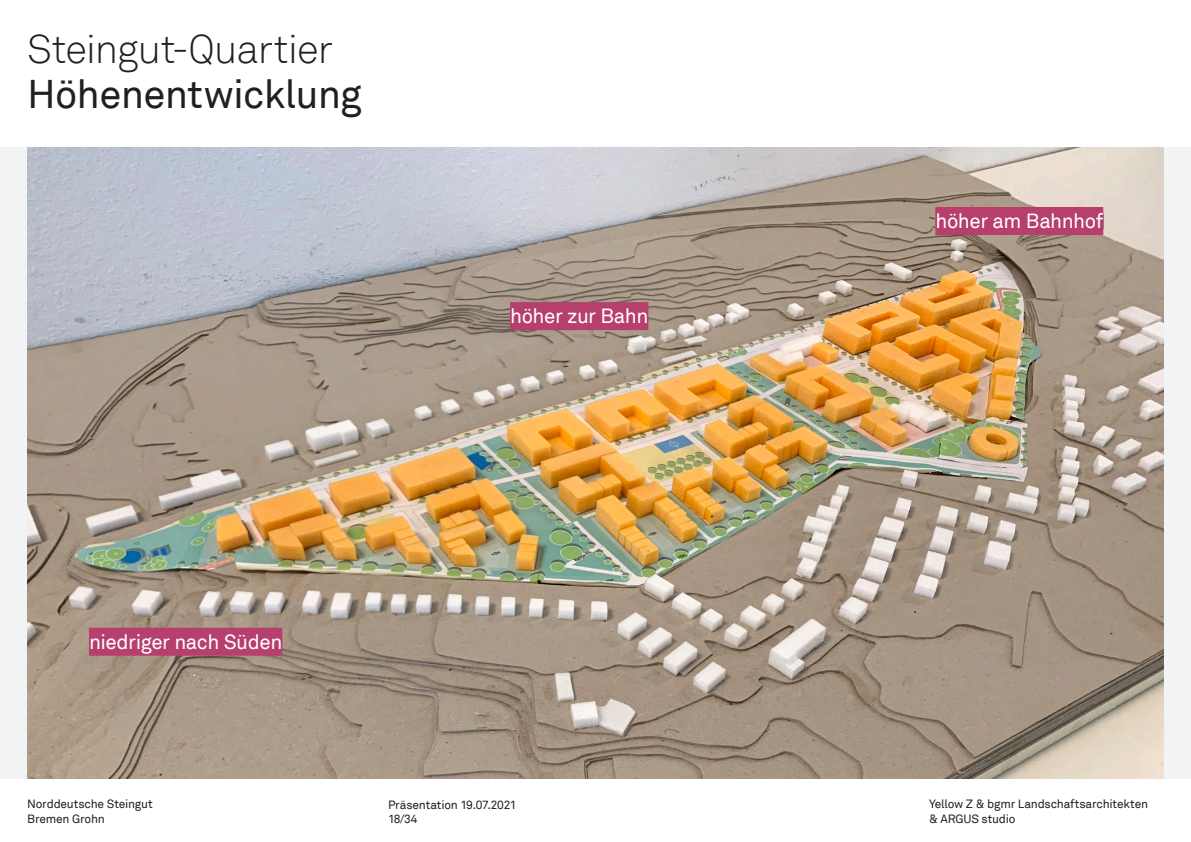
<style>
.page{position:relative;width:1191px;height:842px;background:#fff}
.page>*{position:absolute;margin:0;border:0;box-sizing:border-box;transform-origin:0 0}
.t1{font:300 40px "Akkurat";letter-spacing:-.025em;color:#231f20}
.t2{font:40px "Akkurat";letter-spacing:-.02em;color:#231f20}
.t3{font:20.5px "Akkurat";letter-spacing:-.02em;color:#fff}
.t4{font:12px/15px "Akkurat";letter-spacing:-.02em;color:#231f20}
</style>
<div class="page">
<div style="left:0;top:147px;width:1191px;height:631px;background:#f2f3f4"></div>
<img style="left:27px;top:147px;width:1136px;height:631px">
<div style="left:89px;top:628px;width:193px;height:28px;background:#b63f6d"></div>
<div style="left:510px;top:302px;width:138px;height:28px;background:#b63f6d"></div>
<div style="left:935px;top:207px;width:168px;height:28px;background:#b63f6d"></div>
<p class="t1" style="left:27px;top:25px;width:307px">Steingut-Quartier</p>
<p class="t2" style="left:27px;top:71px;width:336px">Höhenentwicklung</p>
<p class="t3" style="left:89px;top:629px;width:195px">niedriger nach Süden</p>
<p class="t3" style="left:510px;top:304px;width:140px">höher zur Bahn</p>
<p class="t4" style="left:27px;top:796px;width:127px">Norddeutsche Steingut<br>Bremen Grohn</p>
<p class="t4" style="left:388px;top:797px;width:130px">Präsentation 19.07.2021</p>
<p class="t4" style="left:388px;top:811px;width:31px">18/34</p>
<p class="t3" style="left:935px;top:209px;width:169px">höher am Bahnhof</p>
<p class="t4" style="left:929px;top:797px;width:220px">Yellow Z &amp; bgmr Landschaftsarchitekten &amp; ARGUS studio</p>
</div>
